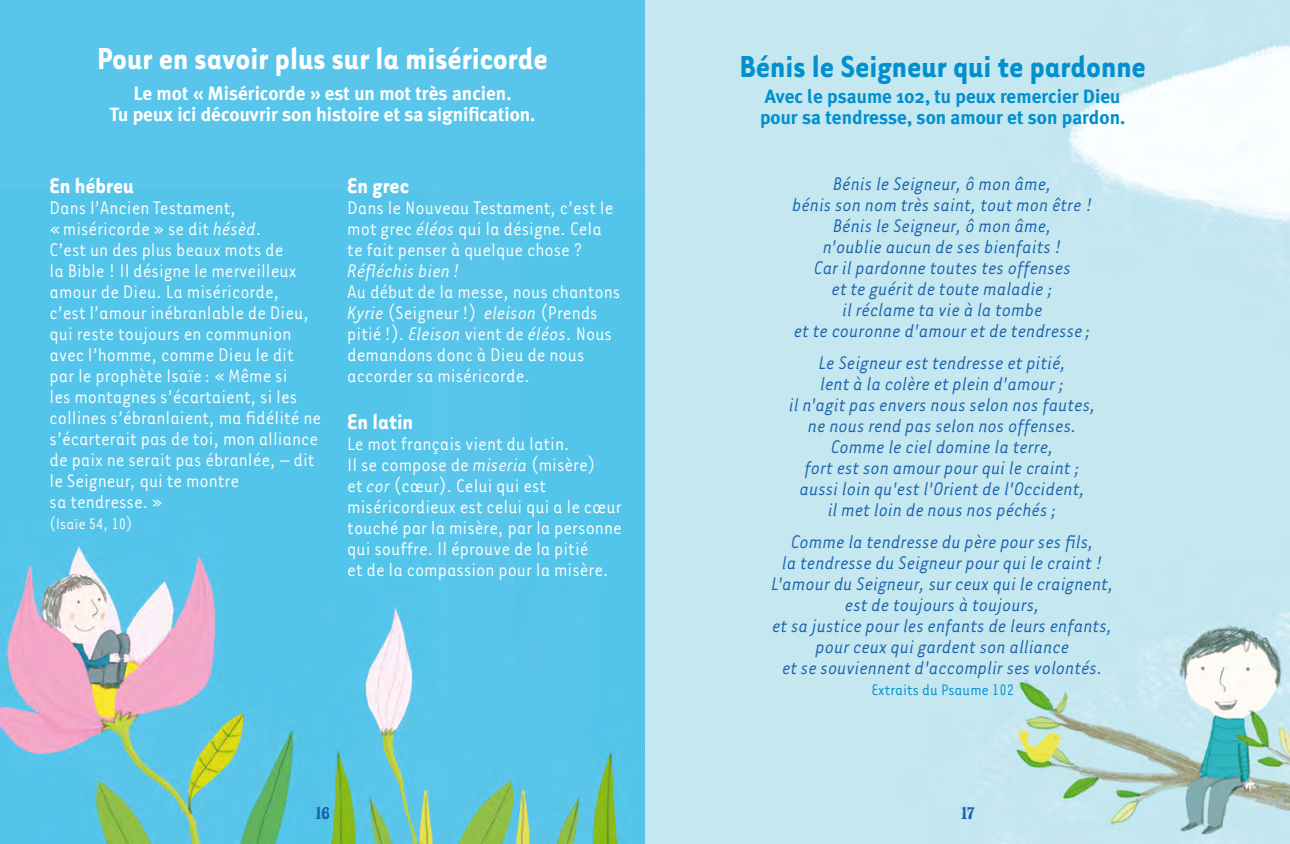
<style>
.page{position:relative;width:1290px;height:844px;background:#fff}
.page>*{position:absolute;margin:0;border:0;box-sizing:border-box;transform-origin:0 0}
.t1{font:700 35px "Tarzana Narrow";color:#fff}
.t2{font:700 35px "Tarzana Narrow";color:#008fcf}
.t3{font:700 24.5px "Tarzana Narrow";color:#fff}
.t4{font:21px/21px "Tarzana Narrow";color:#fff}
.t5{font:italic 21px/21px "Tarzana Narrow";color:#1961ac;text-align:center}
.t6{font:italic 21px "Tarzana Narrow";color:#fff}
.t7{font:700 19.25px/21px "Meta Plus";color:#fff;text-align:center}
.t8{font:700 19.25px/21px "Meta Plus";color:#008fcf}
.t9{font:17.5px "Tarzana Narrow";color:#008fcf}
.t10{font:17.5px "Tarzana Narrow";color:#fff}
.t11{font:17.5px "Putain";color:#1961ac}
.s1{font-style:italic}
</style>
<div class="page">
<img style="left:0;top:0;width:1290px;height:843px">
<h1 class="t1" style="left:97px;top:37px;width:452px">Pour en savoir plus sur la miséricorde</h1>
<p class="t7" style="left:110px;top:83px;width:427px">Le mot « Miséricorde » est un mot très ancien.<br>Tu peux ici découvrir son histoire et sa signification.</p>
<p class="t3" style="left:50px;top:170px;width:86px">En hébreu</p>
<p class="t4" style="left:50px;top:196px;width:273px">Dans l’Ancien Testament, «miséricorde » se dit <span class="s1">hésèd</span>.<br>C’est un des plus beaux mots de<br>la Bible ! Il désigne le merveilleux amour de Dieu. La miséricorde,<br>c’est l’amour inébranlable de Dieu, qui reste toujours en communion avec l’homme, comme Dieu le dit par le prophète Isaïe : « Même si<br>les montagnes s’écartaient, si les collines s’ébranlaient, ma fidélité ne s’écarterait pas de toi, mon alliance de paix ne serait pas ébranlée, – dit le Seigneur, qui te montre<br>sa tendresse. »</p>
<p class="t10" style="left:50px;top:513px;width:84px">(Isaïe 54, 10)</p>
<p class="t3" style="left:347px;top:170px;width:63px">En grec</p>
<p class="t4" style="left:347px;top:196px;width:268px">Dans le Nouveau Testament, c’est le mot grec <span class="s1">éléos</span> qui la désigne. Cela te fait penser à quelque chose ?</p>
<p class="t6" style="left:347px;top:258px;width:114px">Réfléchis bien !</p>
<p class="t4" style="left:347px;top:280px;width:274px">Au début de la messe, nous chantons<br><span class="s1">Kyrie</span> (Seigneur!) <span class="s1">eleison</span> (Prends pitié !). <span class="s1">Eleison</span> vient de <span class="s1">éléos</span>. Nous demandons donc à Dieu de nous accorder sa miséricorde.</p>
<p class="t3" style="left:347px;top:405px;width:67px">En latin</p>
<p class="t4" style="left:347px;top:431px;width:276px">Le mot français vient du latin.<br>Il se compose de <span class="s1">miseria</span> (misère)<br>et <span class="s1">cor</span> (cœur). Celui qui est miséricordieux est celui qui a le cœur touché par la misère, par la personne qui souffre. Il éprouve de la pitié<br>et de la compassion pour la misère.</p>
<h1 class="t2" style="left:739px;top:44px;width:408px">Bénis le Seigneur qui te pardonne</h1>
<p class="t8" style="left:760px;top:85px;width:367px">Avec le psaume 102, tu peux remercier Dieu pour sa tendresse, son amour et son pardon.</p>
<p class="t5" style="left:792px;top:172px;width:302px">Bénis le Seigneur, ô mon âme,<br>bénis son nom très saint, tout mon être !<br>Bénis le Seigneur, ô mon âme,<br>n'oublie aucun de ses bienfaits !<br>Car il pardonne toutes tes offenses<br>et te guérit de toute maladie ;<br>il réclame ta vie à la tombe<br>et te couronne d'amour et de tendresse ;</p>
<p class="t5" style="left:789px;top:351px;width:308px">Le Seigneur est tendresse et pitié,<br>lent à la colère et plein d'amour ;<br>il n'agit pas envers nous selon nos fautes, ne nous rend pas selon nos offenses.<br>Comme le ciel domine la terre,<br>fort est son amour pour qui le craint ; aussi loin qu'est l'Orient de l'Occident,<br>il met loin de nous nos péchés ;</p>
<p class="t5" style="left:771px;top:529px;width:344px">Comme la tendresse du père pour ses fils,<br>la tendresse du Seigneur pour qui le craint !<br>L'amour du Seigneur, sur ceux qui le craignent, est de toujours à toujours,<br>et sa justice pour les enfants de leurs enfants, pour ceux qui gardent son alliance<br>et se souviennent d'accomplir ses volontés.</p>
<p class="t9" style="left:871px;top:678px;width:144px">Extraits du Psaume 102</p>
<p class="t11" style="left:315px;top:803px;width:16px">16</p>
<p class="t11" style="left:961px;top:803px;width:15px">17</p>
</div>
